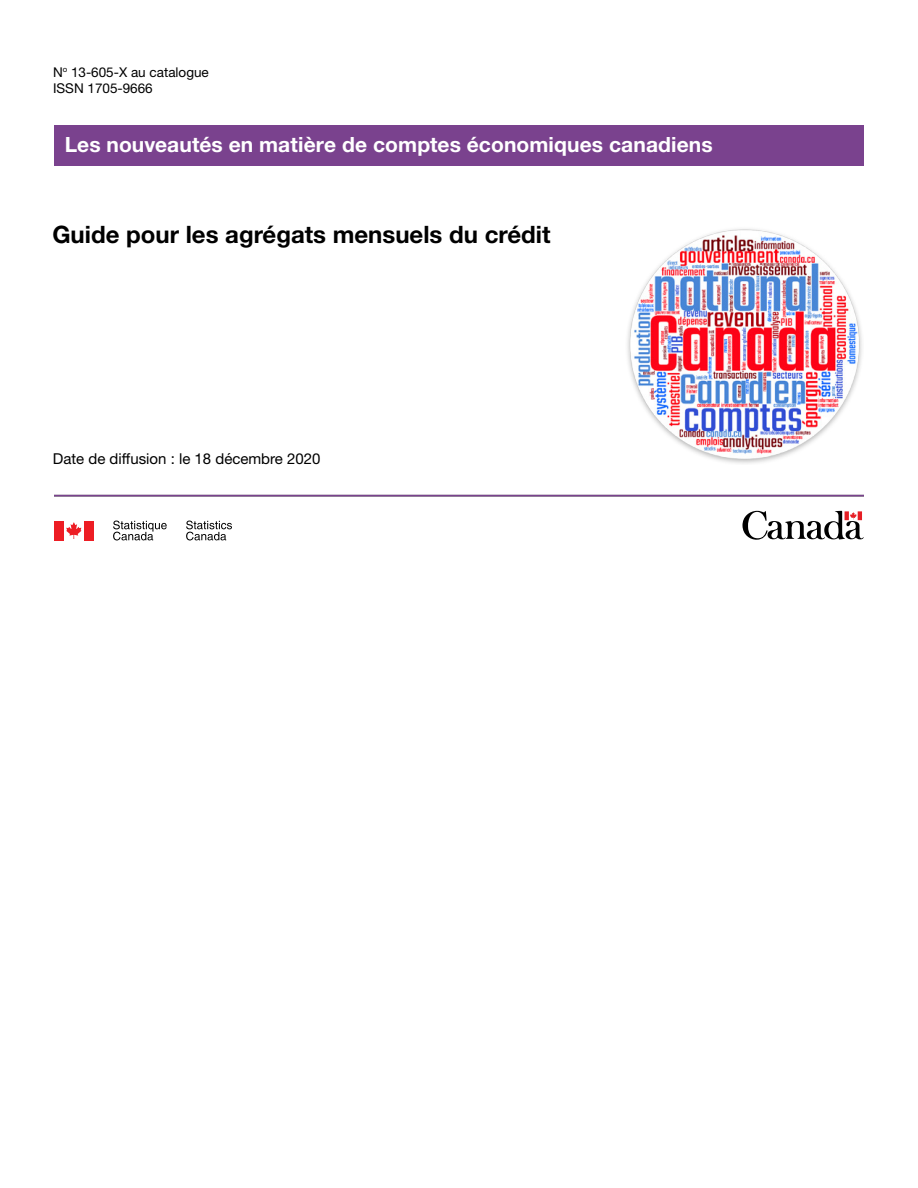
<style>
.page{position:relative;width:918px;height:1188px;background:#fff}
.page>*{position:absolute;margin:0;border:0;box-sizing:border-box;transform-origin:0 0}
.t1{font:700 24px "Helvetica Neue LT Std";color:#000}
.t2{font:700 21px "Helvetica Neue LT Std";letter-spacing:.005em;color:#fff}
.t3{font:15px "Helvetica Neue LT Std";color:#000}
.t4{font:13.5px/16.5px "Helvetica Neue LT Std";color:#000}
</style>
<div class="page">
<svg style="left:742px;top:511px;width:122px;height:29px"></svg>
<hr style="left:54px;top:495px;width:810px;height:1px;background:#7a428e">
<svg style="left:66px;top:522px;width:16px;height:17px"></svg>
<div style="left:54px;top:521px;width:10px;height:19px;background:#ed1d24"></div>
<div style="left:84px;top:521px;width:10px;height:19px;background:#ed1d24"></div>
<svg style="left:113px;top:521px;width:54px;height:19px"></svg>
<svg style="left:186px;top:521px;width:46px;height:19px"></svg>
<img style="left:627px;top:229px;width:235px;height:235px">
<div style="left:54px;top:125px;width:810px;height:40px;background:#7a428e"></div>
<p class="t4" style="left:53px;top:63px;width:157px">N<sup>o</sup> 13-605-X au catalogue<br>ISSN 1705-9666</p>
<p class="t2" style="left:65px;top:132px;width:650px">Les nouveautés en matière de comptes économiques canadiens</p>
<p class="t1" style="left:52px;top:219px;width:500px">Guide pour les agrégats mensuels du crédit</p>
<p class="t3" style="left:53px;top:449px;width:269px">Date de diffusion : le 18 décembre 2020</p>
</div>
